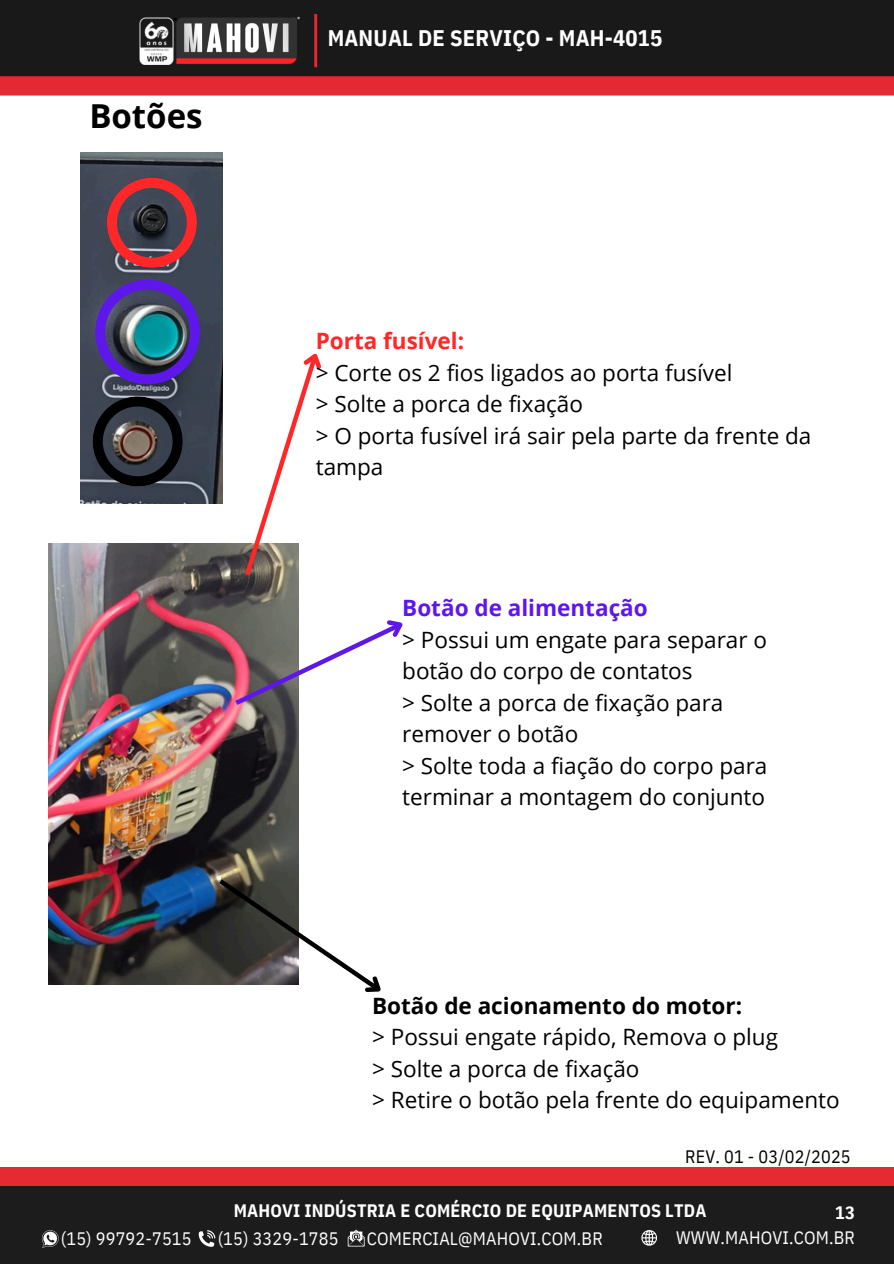
<style>
.page{position:relative;width:894px;height:1264px;background:#fff}
.page>*{position:absolute;margin:0;border:0;box-sizing:border-box;transform-origin:0 0}
.t1{font:700 33px "Open Sans";color:#000}
.t2{font:22.5px/31.5px "Open Sans";color:#000}
.t3{font:700 22.5px "IBM Plex Sans Cond";letter-spacing:.01em;color:#fff}
.t4{font:18px "IBM Plex Sans Cond";letter-spacing:.01em;color:#fff}
.t5{font:700 18px "IBM Plex Sans Cond";letter-spacing:.01em;color:#fff}
.t6{font:18px "IBM Plex Sans Cond";letter-spacing:.01em;color:#000}
.t7{font:700 6px "IBM Plex Sans Cond";color:#fff}
.s1{font-weight:700;color:#ff2728}
.s2{font-weight:700;color:#5e17eb}
.s3{font-weight:700}
</style>
<div class="page">
<div style="left:0;top:1167px;width:893px;height:77px;background:#e62a32"></div>
<div style="left:0;top:1186px;width:893px;height:77px;background:#1b1c1b"></div>
<svg style="left:42px;top:1230px;width:17px;height:17px"></svg>
<svg style="left:199px;top:1230px;width:16px;height:16px"></svg>
<svg style="left:347px;top:1229px;width:17px;height:17px"></svg>
<svg style="left:641px;top:1230px;width:16px;height:15px"></svg>
<img style="left:0;top:0;width:893px;height:96px">
<img style="left:139px;top:18px;width:34px;height:47px">
<img style="left:81px;top:152px;width:142px;height:351px">
<img style="left:49px;top:543px;width:249px;height:441px">
<svg style="left:93px;top:396px;width:90px;height:90px;background:#36363b"></svg>
<svg style="left:214px;top:874px;width:167px;height:118px"></svg>
<svg style="left:107px;top:178px;width:90px;height:90px;background:#793b44"></svg>
<svg style="left:241px;top:353px;width:80px;height:227px"></svg>
<svg style="left:230px;top:609px;width:173px;height:100px"></svg>
<img style="left:95px;top:279px;width:105px;height:105px">
<p class="t1" style="left:89px;top:93px;width:115px">Botões</p>
<p class="t7" style="left:297px;top:15px;width:4px">®</p>
<p class="t3" style="left:327px;top:23px;width:336px">MANUAL DE SERVIÇO - MAH-4015</p>
<h3 class="t2" style="left:315px;top:325px;width:497px"><span class="s1">Porta fusível:<br></span>&gt; Corte os 2 fios ligados ao porta fusível<br>&gt; Solte a porca de fixação<br>&gt; O porta fusível irá sair pela parte da frente da tampa</h3>
<p class="t2" style="left:402px;top:591px;width:366px"><span class="s2">Botão de alimentação<br></span>&gt; Possui um engate para separar o botão do corpo de contatos<br>&gt; Solte a porca de fixação para remover o botão<br>&gt; Solte toda a fiação do corpo para terminar a montagem do conjunto</p>
<p class="t4" style="left:61px;top:1226px;width:132px">(15) 99792-7515</p>
<p class="t2" style="left:372px;top:989px;width:469px"><span class="s3">Botão de acionamento do motor:<br></span>&gt; Possui engate rápido, Remova o plug<br>&gt; Solte a porca de fixação<br>&gt; Retire o botão pela frente do equipamento</p>
<p class="t6" style="left:685px;top:1144px;width:167px">REV. 01 - 03/02/2025</p>
<p class="t5" style="left:233px;top:1198px;width:474px">MAHOVI INDÚSTRIA E COMÉRCIO DE EQUIPAMENTOS LTDA</p>
<p class="t5" style="left:835px;top:1200px;width:21px">13</p>
<h2 class="t4" style="left:218px;top:1226px;width:122px">(15) 3329-1785</h2>
<h1 class="t4" style="left:367px;top:1226px;width:237px">COMERCIAL@MAHOVI.COM.BR</h1>
<p class="t4" style="left:676px;top:1225px;width:180px">WWW.MAHOVI.COM.BR</p>
</div>
